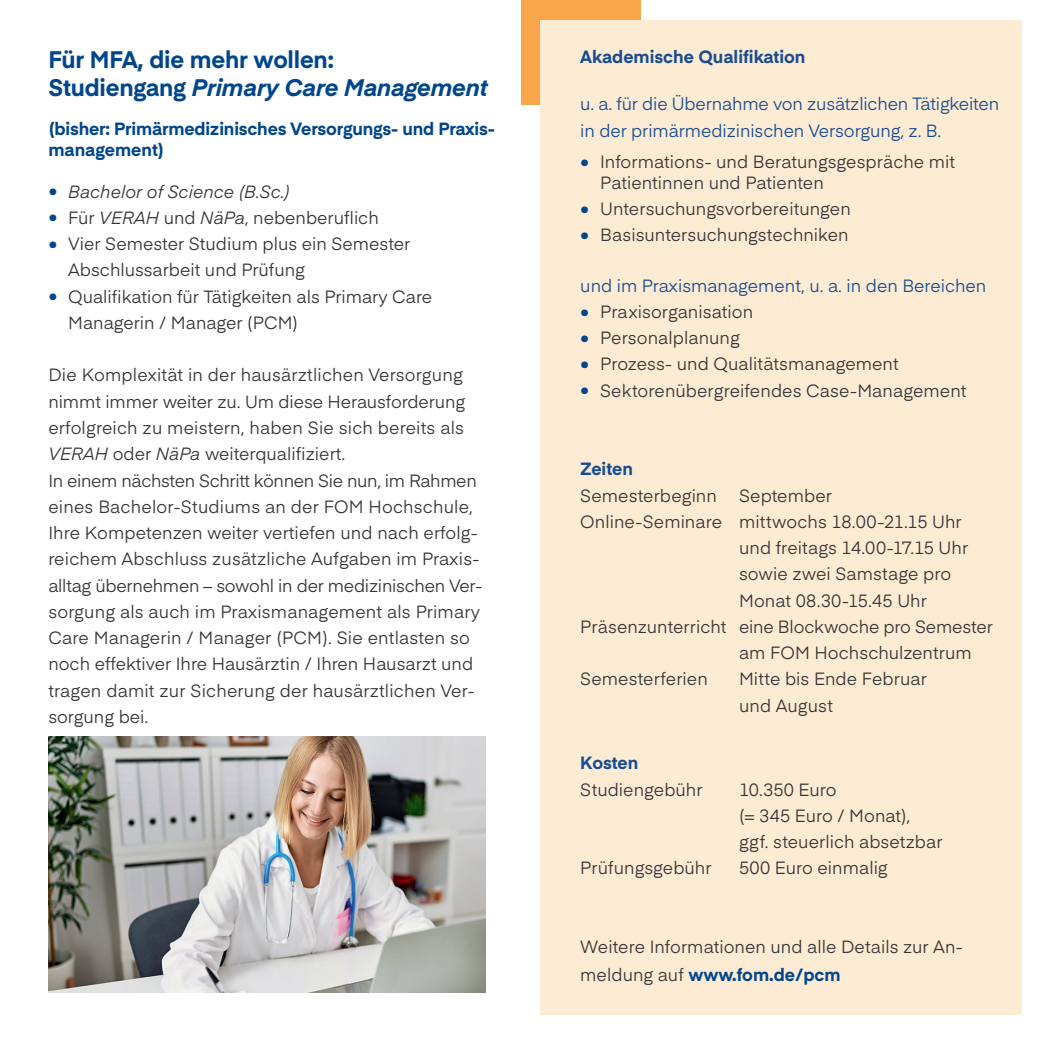
<style>
.page{position:relative;width:1042px;height:1042px;background:#fff}
.page>*{position:absolute;margin:0;border:0;box-sizing:border-box;transform-origin:0 0}
.t1{font:700 23.62px/28.3px "Eina 02";letter-spacing:-.01em;color:#01468c}
.t2{font:17.5px/26.2px "Eina 02";color:#363536}
.t3{font:17.5px/26.2px "Eina 02";letter-spacing:-.01em;color:#164d92}
.t4{font:700 17.5px/21px "Eina 02";letter-spacing:-.01em;color:#01468c}
.t5{font:700 17.5px "Eina 02";color:#164d92}
.t6{font:italic 17.5px "Eina 02";color:#363536}
.s1{font-style:italic}
.s2{font-weight:700;font-style:normal;font-size:35px;color:#01468c}
.s3{font-weight:700;font-size:35px;color:#01468c}
.s4{color:#164d92}
.s5{font-weight:700;color:#01468c}
</style>
<div class="page">
<div style="left:521px;top:0;width:119px;height:104px;background:#f9a64a"></div>
<div style="left:541px;top:20px;width:481px;height:994px;background:#feebd4"></div>
<img style="left:48px;top:737px;width:437px;height:255px">
<h1 class="t1" style="left:48px;top:44px;width:441px">Für MFA, die mehr wollen:<br>Studiengang <span class="s1">Primary Care Management</span></h1>
<p class="t4" style="left:48px;top:117px;width:448px">(bisher: Primärmedizinisches Versorgungs- und Praxis&shy;management)</p>
<p class="t6" style="left:48px;top:178px;width:243px"><span class="s2">·</span> Bachelor of Science (B.Sc.)</p>
<p class="t2" style="left:48px;top:203px;width:332px"><span class="s3">·</span> Für <span class="s1">VERAH</span> und <span class="s1">NäPa</span>, nebenberuflich</p>
<p class="t2" style="left:48px;top:230px;width:363px"><span class="s3">·</span> Vier Semester Studium plus ein Semester</p>
<p class="t2" style="left:68px;top:256px;width:238px">Abschlussarbeit und Prüfung</p>
<p class="t2" style="left:48px;top:282px;width:385px"><span class="s3">·</span> Qualifikation für Tätigkeiten als Primary Care</p>
<p class="t2" style="left:68px;top:308px;width:231px">Managerin / Manager (PCM)</p>
<p class="t2" style="left:48px;top:361px;width:435px">Die Komplexität in der hausärztlichen Versorgung nimmt immer weiter zu. Um diese Herausforderung erfolgreich zu meistern, haben Sie sich bereits als <span class="s1">VERAH</span> oder <span class="s1">NäPa</span> weiterqualifiziert.<br>In einem nächsten Schritt können Sie nun, im Rahmen eines Bachelor-Studiums an der FOM Hochschule, Ihre Kompetenzen weiter vertiefen und nach erfolg&shy;reichem Abschluss zusätzliche Aufgaben im Praxis&shy;alltag übernehmen – sowohl in der medizinischen Ver&shy;sorgung als auch im Praxismanagement als Primary Care Managerin / Manager (PCM). Sie entlasten so noch effektiver Ihre Hausärztin / Ihren Hausarzt und tragen damit zur Sicherung der hausärztlichen Ver&shy;sorgung bei.</p>
<p class="t5" style="left:580px;top:44px;width:227px">Akademische Qualifikation</p>
<p class="t3" style="left:580px;top:90px;width:420px">u. a. für die Übernahme von zusätzlichen Tätigkeiten in der primärmedizinischen Versorgung, z. B.</p>
<p class="t2" style="left:600px;top:150px;width:357px;line-height:21px;text-indent:-20px"><span class="s3">·</span> Informations- und Beratungsgespräche mit<br>Patientinnen und Patienten</p>
<p class="t2" style="left:580px;top:195px;width:272px"><span class="s3">·</span> Untersuchungsvorbereitungen <span class="s3">·</span> Basisuntersuchungstechniken</p>
<p class="t2" style="left:580px;top:272px;width:408px"><span class="s4">und im Praxismanagement, u. a. in den Bereichen </span><span class="s3">·</span> Praxisorganisation<br><span class="s3">·</span> Personalplanung<br><span class="s3">·</span> Prozess- und Qualitätsmanagement<br><span class="s3">·</span> Sektorenübergreifendes Case-Management</p>
<p class="t5" style="left:580px;top:456px;width:54px">Zeiten</p>
<p class="t2" style="left:580px;top:481px;width:138px">Semesterbeginn</p>
<p class="t2" style="left:739px;top:481px;width:94px">September</p>
<p class="t2" style="left:580px;top:507px;width:383px">Online-Seminare mittwochs 18.00-21.15 Uhr</p>
<p class="t2" style="left:739px;top:533px;width:231px">und freitags 14.00-17.15 Uhr</p>
<p class="t2" style="left:739px;top:560px;width:214px">sowie zwei Samstage pro</p>
<p class="t2" style="left:739px;top:586px;width:189px">Monat 08.30-15.45 Uhr</p>
<p class="t2" style="left:580px;top:612px;width:414px">Präsenzunterricht eine Blockwoche pro Semester</p>
<p class="t2" style="left:739px;top:638px;width:234px">am FOM Hochschulzentrum</p>
<p class="t2" style="left:580px;top:665px;width:129px">Semesterferien</p>
<p class="t2" style="left:739px;top:665px;width:189px">Mitte bis Ende Februar und August</p>
<p class="t5" style="left:580px;top:750px;width:60px">Kosten</p>
<p class="t2" style="left:580px;top:775px;width:124px">Studiengebühr</p>
<p class="t2" style="left:739px;top:775px;width:205px">10.350 Euro<br>(= 345 Euro / Monat), ggf. steuerlich absetzbar</p>
<p class="t2" style="left:580px;top:854px;width:133px">Prüfungsgebühr</p>
<p class="t2" style="left:739px;top:854px;width:150px">500 Euro einmalig</p>
<p class="t2" style="left:580px;top:932px;width:384px;line-height:28px">Weitere Informationen und alle Details zur An&shy;meldung auf <span class="s5">www.fom.de/pcm</span></p>
</div>
